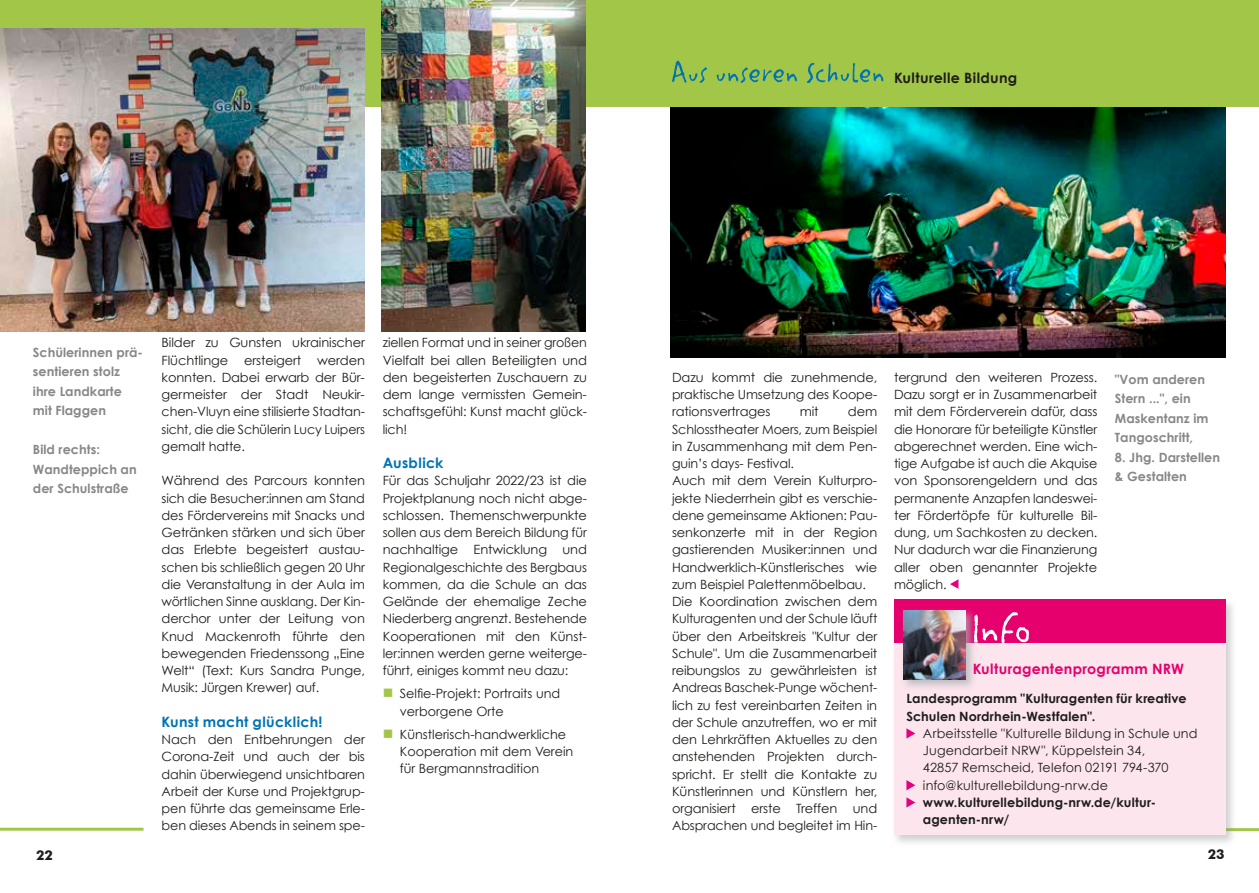
<style>
.page{position:relative;width:1259px;height:893px;background:#fff}
.page>*{position:absolute;margin:0;border:0;box-sizing:border-box;transform-origin:0 0}
.t1{font:700 14.25px "Century Gothic";letter-spacing:.02em;color:#0073b4}
.t2{font:700 14.25px "Century Gothic";letter-spacing:.02em;color:#e5006d}
.t3{font:700 14.25px "Century Gothic";letter-spacing:.025em;color:#1d1d1b}
.t4{font:700 13.5px "Futura BT";color:#1d1d1b}
.t5{font:12.75px/17.2px "Century Gothic";letter-spacing:-.01em;color:#1d1d1b;text-align:justify}
.t6{font:700 12.75px/19.5px "Century Gothic";letter-spacing:.005em;color:#878787}
.t7{font:12.75px/17.2px "Century Gothic";letter-spacing:.01em;color:#1d1d1b}
.t8{font:700 12.75px/17.2px "Century Gothic";letter-spacing:.01em;color:#1d1d1b}
</style>
<div class="page">
<div style="left:0;top:0;width:1259px;height:107px;background:#a2c748"></div>
<hr style="left:0;top:828px;width:144px;height:3px;background:#a2c748">
<hr style="left:1115px;top:828px;width:144px;height:3px;background:#a2c748">
<svg style="left:950px;top:579px;width:8px;height:10px"></svg>
<img style="left:0;top:28px;width:365px;height:303px">
<img style="left:382px;top:0;width:204px;height:331px">
<img style="left:671px;top:107px;width:554px;height:251px">
<div style="left:891px;top:598px;width:346px;height:249px;background:#878787;opacity:.4"></div>
<div style="left:894px;top:601px;width:331px;height:234px;background:#fce5ed"></div>
<div style="left:894px;top:600px;width:331px;height:43px;background:#e5006d"></div>
<div style="left:901px;top:608px;width:76px;height:83px;background:#acb0b2;opacity:.75"></div>
<img style="left:903px;top:610px;width:62px;height:70px">
<svg style="left:974px;top:612px;width:55px;height:31px"></svg>
<svg style="left:906px;top:728px;width:9px;height:11px"></svg>
<svg style="left:906px;top:780px;width:9px;height:10px"></svg>
<svg style="left:906px;top:797px;width:9px;height:11px"></svg>
<svg style="left:672px;top:61px;width:211px;height:22px"></svg>
<p class="t3" style="left:894px;top:69px;width:125px">Kulturelle Bildung</p>
<p class="t6" style="left:33px;top:342px;width:112px">Schülerinnen prä&shy;sentieren stolz ihre Landkarte mit Flaggen</p>
<p class="t6" style="left:33px;top:440px;width:105px">Bild rechts:<br>Wandteppich an der Schulstraße</p>
<p class="t5" style="left:162px;top:334px;width:205px">Bilder zu Gunsten ukrainischer Flüchtlinge ersteigert werden konnten. Dabei erwarb der Bür&shy;germeister der Stadt Neukir&shy;chen-Vluyn eine stilisierte Stadtan&shy;sicht, die die Schülerin Lucy Luipers gemalt hatte.</p>
<p class="t5" style="left:162px;top:472px;width:205px">Während des Parcours konnten sich die Besucher:innen am Stand des Fördervereins mit Snacks und Getränken stärken und sich über das Erlebte begeistert austau&shy;schen bis schließlich gegen 20 Uhr die Veranstaltung in der Aula im wörtlichen Sinne ausklang. Der Kin&shy;derchor unter der Leitung von Knud Mackenroth führte den bewegenden Friedenssong „Eine Welt“ (Text: Kurs Sandra Punge, Musik: Jürgen Krewer) auf.</p>
<p class="t1" style="left:162px;top:713px;width:162px">Kunst macht glücklich!</p>
<p class="t5" style="left:162px;top:731px;width:205px">Nach den Entbehrungen der Corona-Zeit und auch der bis dahin überwiegend unsichtbaren Arbeit der Kurse und Projektgrup&shy;pen führte das gemeinsame Erle&shy;ben dieses Abends in seinem spe-</p>
<p class="t5" style="left:383px;top:334px;width:206px">ziellen Format und in seiner großen Vielfalt bei allen Beteiligten und den begeisterten Zuschauern zu dem lange vermissten Gemein&shy;schaftsgefühl: Kunst macht glück&shy;lich!</p>
<p class="t1" style="left:383px;top:454px;width:62px">Ausblick</p>
<p class="t5" style="left:383px;top:472px;width:206px">Für das Schuljahr 2022/23 ist die Projektplanung noch nicht abge&shy;schlossen. Themenschwerpunkte sollen aus dem Bereich Bildung für nachhaltige Entwicklung und Regionalgeschichte des Bergbaus kommen, da die Schule an das Gelände der ehemalige Zeche Niederberg angrenzt. Bestehende Kooperationen mit den Künst&shy;ler:innen werden gerne weiterge&shy;führt, einiges kommt neu dazu:</p>
<p class="t5" style="left:400px;top:685px;width:162px">Selfie-Projekt: Portraits und verborgene Orte</p>
<p class="t5" style="left:400px;top:725px;width:175px;text-align:left">Künstlerisch-handwerkliche<br>Kooperation mit dem Verein für Bergmannstradition</p>
<p class="t5" style="left:672px;top:368px;width:207px">Dazu kommt die zunehmende, praktische Umsetzung des Koope&shy;rationsvertrages</p>
<p class="t5" style="left:799px;top:403px;width:20px">mit</p>
<p class="t5" style="left:672px;top:403px;width:207px;text-align:left;text-indent:176px">dem<br>Schlosstheater Moers, zum Beispiel in Zusammenhang mit dem Pen&shy;guin’s days- Festival.<br>Auch mit dem Verein Kulturpro&shy;jekte Niederrhein gibt es verschie&shy;dene gemeinsame Aktionen: Pau&shy;senkonzerte mit in der Region gastierenden Musiker:innen und<br>Handwerklich-Künstlerisches wie zum Beispiel Palettenmöbelbau.<br>Die Koordination zwischen dem<br>Kulturagenten und der Schule läuft über den Arbeitskreis "Kultur der<br>Schule". Um die Zusammenarbeit reibungslos zu gewährleisten ist<br>Andreas Baschek-Punge wöchent&shy;lich zu fest vereinbarten Zeiten in der Schule anzutreffen, wo er mit den Lehrkräften Aktuelles zu den anstehenden Projekten durch&shy;spricht. Er stellt die Kontakte zu<br>Künstlerinnen und Künstlern her, organisiert erste Treffen und<br>Absprachen und begleitet im Hin-</p>
<p class="t5" style="left:894px;top:368px;width:205px">tergrund den weiteren Prozess.<br>Dazu sorgt er in Zusammenarbeit mit dem Förderverein dafür, dass die Honorare für beteiligte Künstler abgerechnet werden. Eine wich&shy;tige Aufgabe ist auch die Akquise von Sponsorengeldern und das permanente Anzapfen landeswei&shy;ter Fördertöpfe für kulturelle Bil&shy;dung, um Sachkosten zu decken.<br>Nur dadurch war die Finanzierung aller oben genannter Projekte möglich.</p>
<p class="t6" style="left:1115px;top:369px;width:95px">"Vom anderen<br>Stern ...", ein<br>Maskentanz im<br>Tangoschritt,</p>
<p class="t6" style="left:1115px;top:447px;width:107px">8. Jhg. Darstellen &amp; Gestalten</p>
<p class="t2" style="left:972px;top:660px;width:213px">Kulturagentenprogramm NRW</p>
<p class="t8" style="left:906px;top:690px;width:282px">Landesprogramm "Kulturagenten für kreative<br>Schulen Nordrhein-Westfalen".</p>
<p class="t7" style="left:923px;top:724px;width:276px">Arbeitsstelle "Kulturelle Bildung in Schule und Jugendarbeit NRW", Küppelstein 34,<br>42857 Remscheid, Telefon 02191 794-370 info@kulturellebildung-nrw.de</p>
<p class="t8" style="left:923px;top:793px;width:235px">www.kulturellebildung-nrw.de/kultur&shy;agenten-nrw/</p>
<p class="t4" style="left:36px;top:847px;width:18px">22</p>
<p class="t4" style="left:1207px;top:846px;width:18px">23</p>
</div>
